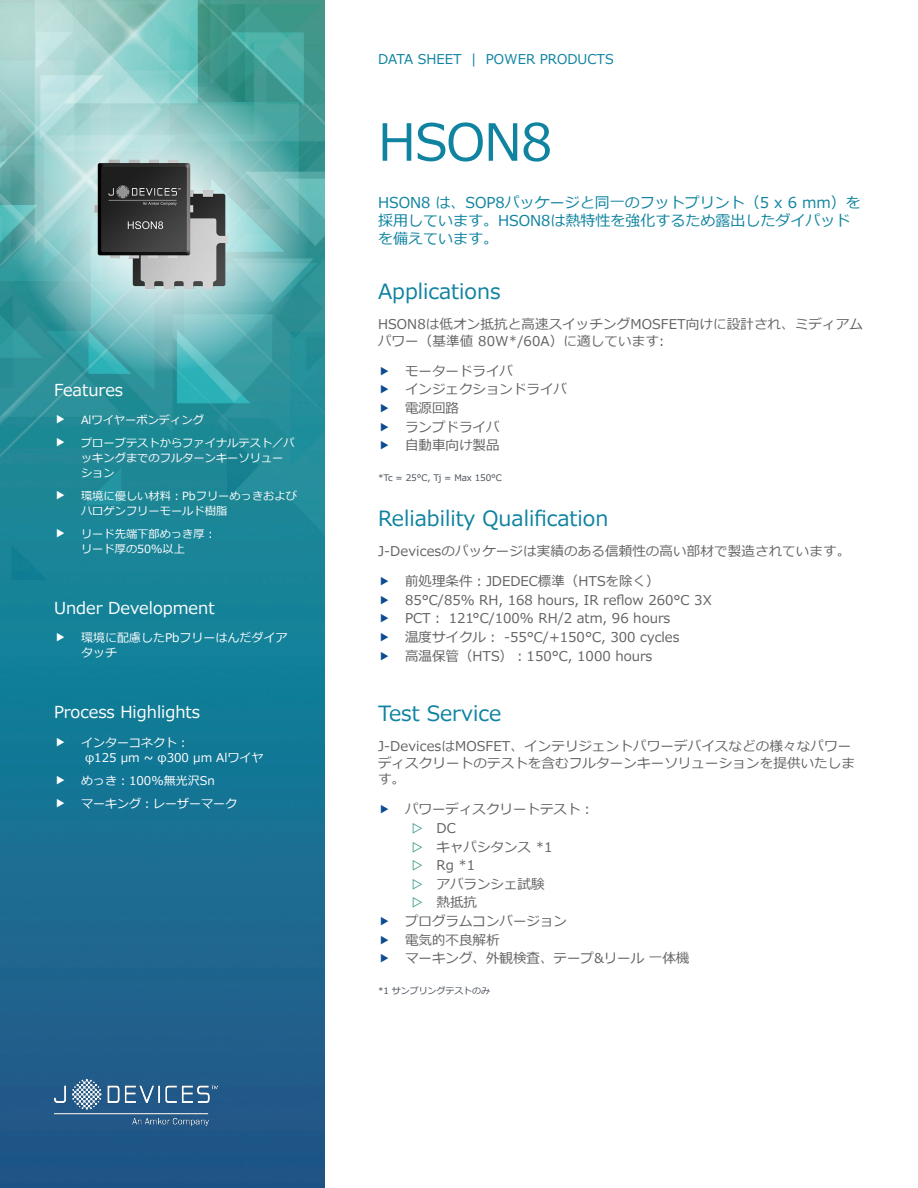
<style>
.page{position:relative;width:918px;height:1188px;background:#fff}
.page>*{position:absolute;margin:0;border:0;box-sizing:border-box;transform-origin:0 0}
.Data_Sheet_Title{font:51px "Meiryo";letter-spacing:-.02em;color:#0f83a0}
.Data_Sheet_Section_T{font:21px "Meiryo";color:#0f83a0}
.Sidebar_Title{font:16.5px "Meiryo";color:#fff}
.Data_Sheet_Subcopy{font:15px/18px "Meiryo";color:#0f83a0}
.Body_Copy_Gray{font:13.5px/16.5px "Meiryo";color:#636366}
.Data_Sheet_Page_Head{font:13.5px "Meiryo";color:#0f83a0}
.t1{font:12px/15px "Meiryo";color:#fff}
.t2{font:11.25px/15px "Meiryo";color:#fff}
.Legal___Flyspec{font:9px "Meiryo";letter-spacing:-.01em;color:#464d59}
.s1{color:#429d8d}
</style>
<div class="page">
<img style="left:0;top:0;width:324px;height:1188px">
<img style="left:54px;top:1079px;width:163px;height:46px">
<svg style="left:14px;top:76px;width:296px;height:296px"></svg>
<img style="left:93px;top:158px;width:136px;height:133px">
<svg style="left:57px;top:415px;width:7px;height:8px"></svg>
<svg style="left:57px;top:438px;width:7px;height:8px"></svg>
<svg style="left:57px;top:491px;width:7px;height:9px"></svg>
<svg style="left:57px;top:529px;width:7px;height:9px"></svg>
<svg style="left:57px;top:633px;width:7px;height:9px"></svg>
<svg style="left:57px;top:737px;width:7px;height:9px"></svg>
<svg style="left:57px;top:775px;width:7px;height:9px"></svg>
<svg style="left:57px;top:799px;width:7px;height:8px"></svg>
<p class="Sidebar_Title" style="left:54px;top:378px;width:71px">Features</p>
<p class="t2" style="left:81px;top:413px;width:124px">Alワイヤーボンディング</p>
<p class="t2" style="left:81px;top:436px;width:215px">プローブテストからファイナルテスト／パッキングまでのフルターンキーソリューション</p>
<p class="t2" style="left:81px;top:489px;width:218px">環境に優しい材料：Pbフリーめっきおよびハロゲンフリーモールド樹脂</p>
<p class="t2" style="left:81px;top:527px;width:136px">リード先端下部めっき厚：リード厚の50％以上</p>
<p class="Sidebar_Title" style="left:54px;top:596px;width:162px">Under Development</p>
<p class="t1" style="left:81px;top:631px;width:208px">環境に配慮したPbフリーはんだダイアタッチ</p>
<p class="Sidebar_Title" style="left:54px;top:701px;width:148px">Process Highlights</p>
<p class="t1" style="left:85px;top:735px;width:180px;text-indent:-4px">インターコネクト：<br>φ125 µm ~ φ300 µm Alワイヤ</p>
<p class="t1" style="left:81px;top:773px;width:135px">めっき：100%無光沢Sn</p>
<p class="t1" style="left:81px;top:797px;width:157px">マーキング：レーザーマーク</p>
<p class="Data_Sheet_Page_Head" style="left:378px;top:50px;width:237px">DATA SHEET | POWER PRODUCTS</p>
<p class="Data_Sheet_Title" style="left:378px;top:107px;width:176px">HSON8</p>
<p class="Data_Sheet_Subcopy" style="left:378px;top:194px;width:484px">HSON8 は、SOP8パッケージと同一のフットプリント（5 x 6 mm）を採用しています。HSON8は熱特性を強化するため露出したダイパッドを備えています。</p>
<p class="Data_Sheet_Section_T" style="left:378px;top:277px;width:124px">Applications</p>
<p class="Body_Copy_Gray" style="left:378px;top:317px;width:486px">HSON8は低オン抵抗と高速スイッチングMOSFET向けに設計され、ミディアムパワー（基準値 80W*/60A）に適しています:</p>
<p class="Body_Copy_Gray" style="left:405px;top:363px;width:109px">モータードライバ</p>
<p class="Body_Copy_Gray" style="left:405px;top:382px;width:163px">インジェクションドライバ</p>
<p class="Body_Copy_Gray" style="left:405px;top:400px;width:55px">電源回路</p>
<p class="Body_Copy_Gray" style="left:405px;top:419px;width:96px">ランプドライバ</p>
<p class="Body_Copy_Gray" style="left:405px;top:438px;width:96px">自動車向け製品</p>
<p class="Legal___Flyspec" style="left:378px;top:471px;width:126px">*Tc = 25°C, Tj = Max 150°C</p>
<p class="Data_Sheet_Section_T" style="left:378px;top:504px;width:232px">Reliability Qualification</p>
<p class="Body_Copy_Gray" style="left:378px;top:543px;width:474px">J-Devicesのパッケージは実績のある信頼性の高い部材で製造されています。</p>
<p class="Body_Copy_Gray" style="left:405px;top:573px;width:256px">前処理条件：JDEDEC標準（HTSを除く）</p>
<p class="Body_Copy_Gray" style="left:405px;top:592px;width:308px">85°C/85% RH, 168 hours, IR reflow 260°C 3X</p>
<p class="Body_Copy_Gray" style="left:405px;top:611px;width:267px">PCT： 121°C/100% RH/2 atm, 96 hours</p>
<p class="Body_Copy_Gray" style="left:405px;top:629px;width:276px">温度サイクル： -55°C/+150°C, 300 cycles</p>
<p class="Body_Copy_Gray" style="left:405px;top:648px;width:249px">高温保管（HTS）：150°C, 1000 hours</p>
<p class="Data_Sheet_Section_T" style="left:378px;top:699px;width:125px">Test Service</p>
<p class="Body_Copy_Gray" style="left:378px;top:739px;width:479px">J-DevicesはMOSFET、インテリジェントパワーデバイスなどの様々なパワーディスクリートのテストを含むフルターンキーソリューションを提供いたします。</p>
<p class="Body_Copy_Gray" style="left:405px;top:802px;width:190px">パワーディスクリートテスト：</p>
<p class="Body_Copy_Gray" style="left:412px;top:820px;width:46px"><span class="s1">▷</span> DC</p>
<p class="Body_Copy_Gray" style="left:412px;top:839px;width:142px"><span class="s1">▷</span> キャパシタンス *1</p>
<p class="Body_Copy_Gray" style="left:412px;top:858px;width:65px"><span class="s1">▷</span> Rg *1</p>
<p class="Body_Copy_Gray" style="left:412px;top:876px;width:134px"><span class="s1">▷</span> アバランシェ試験</p>
<p class="Body_Copy_Gray" style="left:412px;top:895px;width:67px"><span class="s1">▷</span> 熱抵抗</p>
<p class="Body_Copy_Gray" style="left:405px;top:914px;width:163px">プログラムコンバージョン</p>
<p class="Body_Copy_Gray" style="left:405px;top:932px;width:96px">電気的不良解析</p>
<p class="Body_Copy_Gray" style="left:405px;top:951px;width:286px">マーキング、外観検査、テープ&amp;リール 一体機</p>
<p class="Legal___Flyspec" style="left:378px;top:985px;width:114px">*1 サンプリングテストのみ</p>
</div>
